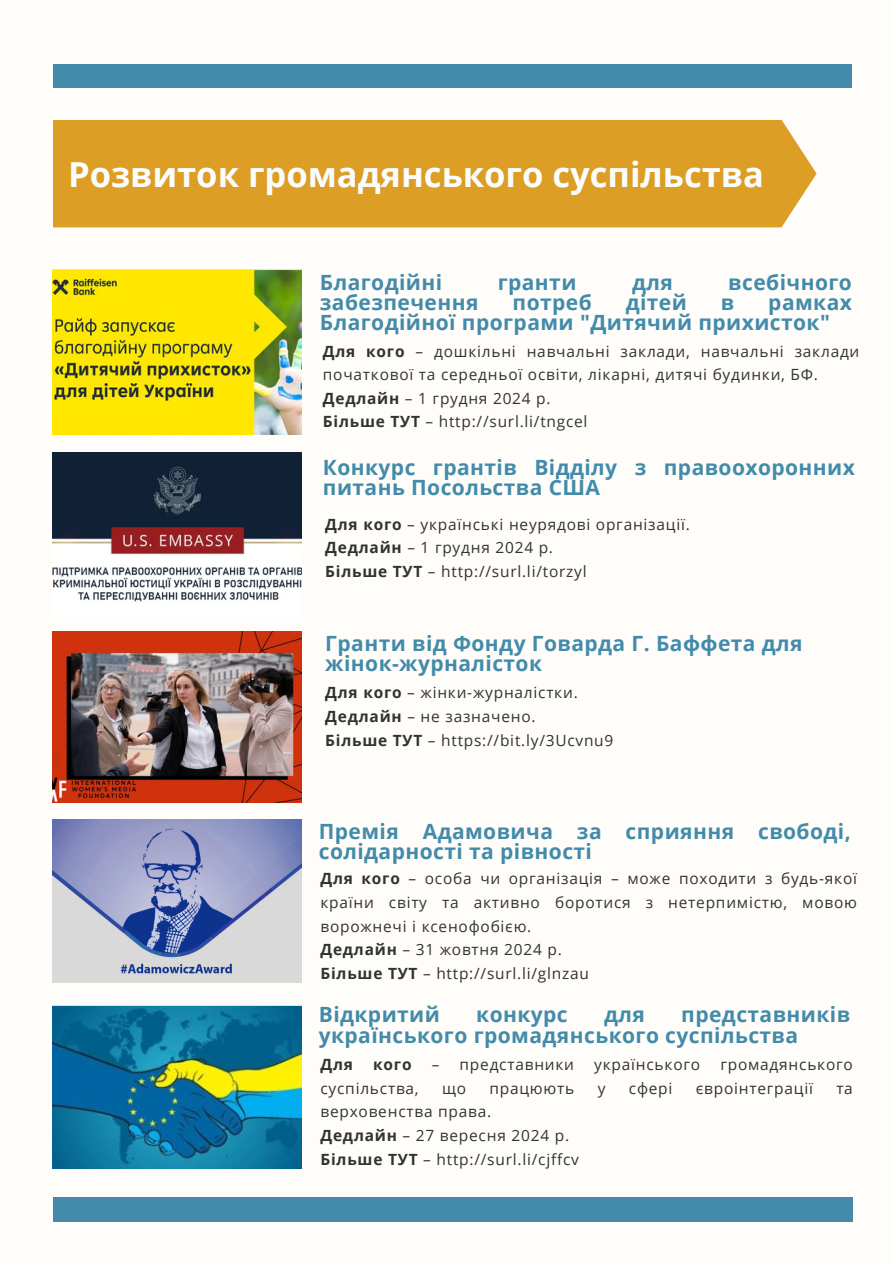
<style>
.page{position:relative;width:894px;height:1264px;background:#fff}
.page>*{position:absolute;margin:0;border:0;box-sizing:border-box;transform-origin:0 0}
.t1{font:700 34.5px "Open Sans";color:#fafdfd}
.t2{font:700 21px/20.2px "Open Sans";letter-spacing:.02em;color:#438baa}
.t3{font:15.45px/23.7px "Open Sans";letter-spacing:.05em;color:#323232;text-align:justify}
.t4{font:700 15.45px "Open Sans";letter-spacing:.05em;color:#323232}
.s1{font-weight:700}
</style>
<div class="page">
<div style="left:0;top:0;width:893px;height:1263px;background:#fffdfa"></div>
<img style="left:53px;top:819px;width:248px;height:163px">
<div style="left:53px;top:64px;width:797px;height:24px;background:#438baa"></div>
<div style="left:53px;top:1197px;width:799px;height:24px;background:#438baa"></div>
<div style="left:53px;top:120px;width:763px;height:107px;background:#dc9e25"></div>
<img style="left:53px;top:453px;width:248px;height:149px">
<img style="left:53px;top:1006px;width:248px;height:162px">
<img style="left:53px;top:631px;width:248px;height:171px">
<img style="left:53px;top:271px;width:248px;height:163px">
<p class="t1" style="left:68px;top:150px;width:697px">Розвиток громадянського суспільства</p>
<p class="t2" style="left:320px;top:271px;width:124px">Благодійні</p>
<p class="t2" style="left:497px;top:271px;width:80px">гранти</p>
<p class="t2" style="left:631px;top:271px;width:42px">для</p>
<p class="t2" style="left:728px;top:271px;width:125px">всебічного</p>
<p class="t2" style="left:320px;top:292px;width:160px">забезпечення</p>
<p class="t2" style="left:512px;top:292px;width:81px">потреб</p>
<p class="t2" style="left:625px;top:292px;width:63px">дітей</p>
<p class="t2" style="left:720px;top:292px;width:15px">в</p>
<p class="t2" style="left:320px;top:292px;width:533px;text-indent:448px">рамках<br>Благодійної програми "Дитячий прихисток"</p>
<h2 class="t3" style="left:323px;top:339px;width:538px"><span class="s1">Для кого</span> – дошкільні навчальні заклади, навчальні заклади початкової та середньої освіти, лікарні, дитячі будинки, БФ.</h2>
<p class="t3" style="left:323px;top:386px;width:229px"><span class="s1">Дедлайн</span> – 1 грудня 2024 р.</p>
<p class="t3" style="left:323px;top:409px;width:266px"><span class="s1">Більше ТУТ</span> – http://surl.li/tngcel</p>
<p class="t2" style="left:323px;top:456px;width:533px">Конкурс грантів Відділу з правоохоронних питань Посольства США</p>
<h2 class="t3" style="left:325px;top:512px;width:366px"><span class="s1">Для кого</span> – українські неурядові організації.</h2>
<p class="t3" style="left:325px;top:535px;width:229px"><span class="s1">Дедлайн</span> – 1 грудня 2024 р.</p>
<p class="t3" style="left:325px;top:559px;width:263px"><span class="s1">Більше ТУТ</span> – http://surl.li/torzyl</p>
<p class="t2" style="left:325px;top:632px;width:478px">Гранти від Фонду Говарда Г. Баффета для жінок-журналісток</p>
<h2 class="t3" style="left:325px;top:680px;width:254px"><span class="s1">Для кого</span> – жінки-журналістки.</h2>
<p class="t3" style="left:325px;top:704px;width:212px"><span class="s1">Дедлайн</span> – не зазначено.</p>
<p class="t3" style="left:325px;top:728px;width:289px"><span class="s1">Більше ТУТ</span> – https://bit.ly/3Ucvnu9</p>
<h1 class="t2" style="left:319px;top:820px;width:533px">Премія Адамовича за сприяння свободі, солідарності та рівності</h1>
<h2 class="t3" style="left:320px;top:866px;width:538px"><span class="s1">Для кого</span> – особа чи організація – може походити з будь-якої країни світу та активно боротися з нетерпимістю, мовою ворожнечі і ксенофобією.</h2>
<p class="t3" style="left:320px;top:937px;width:243px"><span class="s1">Дедлайн</span> – 31 жовтня 2024 р.</p>
<p class="t3" style="left:320px;top:961px;width:270px"><span class="s1">Більше ТУТ</span> – http://surl.li/glnzau</p>
<p class="t2" style="left:319px;top:1004px;width:123px">Відкритий</p>
<p class="t2" style="left:476px;top:1004px;width:93px">конкурс</p>
<p class="t2" style="left:604px;top:1004px;width:42px">для</p>
<p class="t2" style="left:319px;top:1004px;width:532px;text-indent:362px">представників українського громадянського суспільства</p>
<h2 class="t4" style="left:320px;top:1053px;width:34px">Для</h2>
<h2 class="t4" style="left:373px;top:1053px;width:40px">кого</h2>
<h2 class="t3" style="left:431px;top:1052px;width:144px">– представники</h2>
<h2 class="t3" style="left:594px;top:1052px;width:107px">українського</h2>
<h2 class="t3" style="left:720px;top:1052px;width:134px">громадянського</h2>
<h2 class="t3" style="left:320px;top:1075px;width:100px">суспільства,</h2>
<h2 class="t3" style="left:442px;top:1075px;width:25px">що</h2>
<h2 class="t3" style="left:489px;top:1075px;width:86px">працюють</h2>
<h2 class="t3" style="left:597px;top:1075px;width:9px">у</h2>
<h2 class="t3" style="left:628px;top:1075px;width:45px">сфері</h2>
<h2 class="t3" style="left:695px;top:1075px;width:118px">євроінтеграції</h2>
<h2 class="t3" style="left:836px;top:1075px;width:18px">та</h2>
<h2 class="t3" style="left:320px;top:1099px;width:172px">верховенства права.</h2>
<p class="t3" style="left:320px;top:1122px;width:250px"><span class="s1">Дедлайн</span> – 27 вересня 2024 р.</p>
<p class="t3" style="left:320px;top:1146px;width:260px"><span class="s1">Більше ТУТ</span> – http://surl.li/cjffcv</p>
</div>
